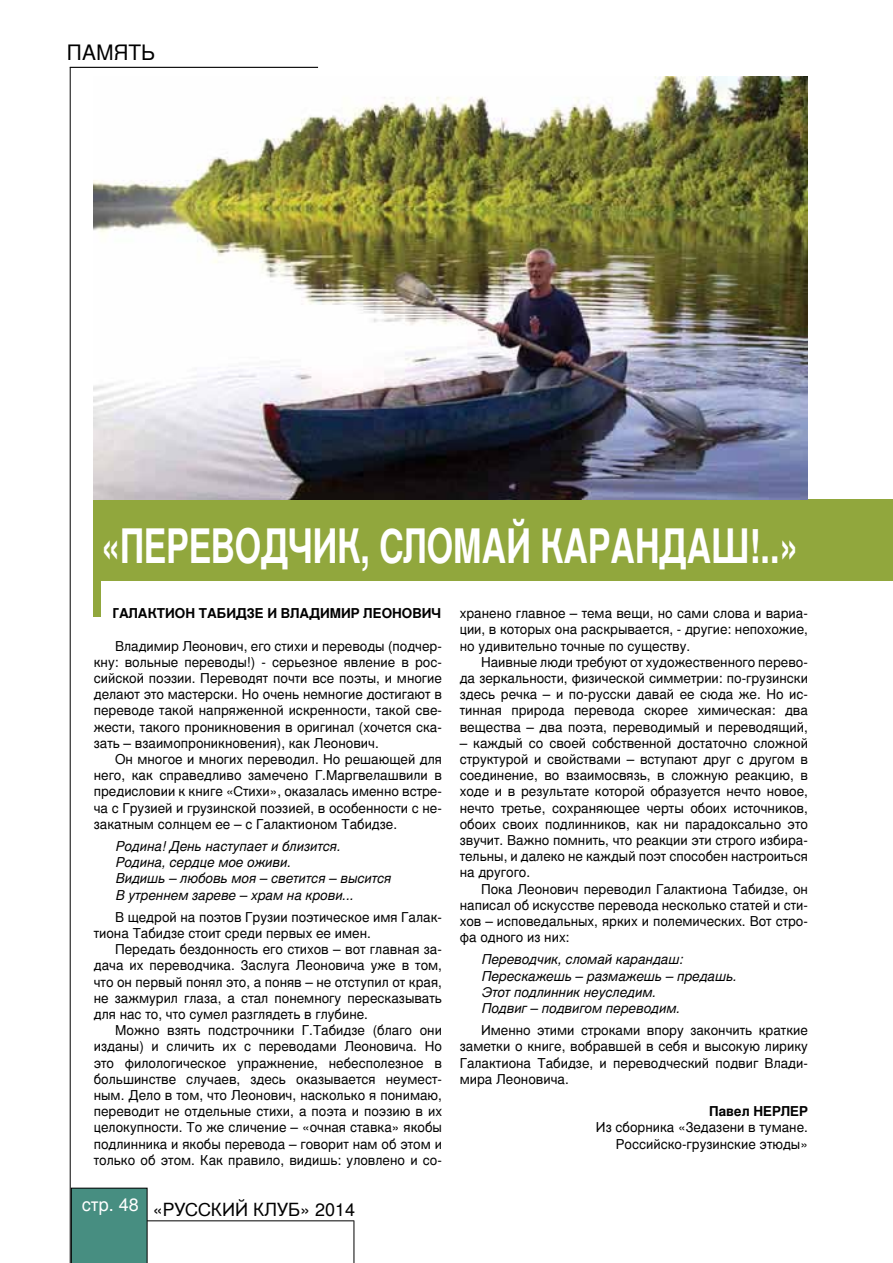
<style>
.page{position:relative;width:893px;height:1263px;background:#fff}
.page>*{position:absolute;margin:0;border:0;box-sizing:border-box;transform-origin:0 0}
.t1{font:700 47.1px "Nimbus San LCY";color:#fff;scale:.72 1}
.t2{font:21.15px "Nimbus San LCY";color:#000}
.t3{font:18px "Nimbus San LCY";color:#000}
.t4{font:13.5px/16.2px "Nimbus San LCY";color:#000;text-align:justify}
.t5{font:italic 13.5px/16.2px "Nimbus San LCY";color:#000}
.t6{font:700 13.5px "Nimbus San LCY";color:#000}
</style>
<div class="page">
<div style="left:94px;top:499px;width:799px;height:81px;background:#91a73d"></div>
<img style="left:94px;top:76px;width:714px;height:424px">
<hr style="left:70px;top:67px;width:1px;height:1196px;background:#000">
<hr style="left:70px;top:67px;width:248px;height:1px;background:#000">
<div style="left:71px;top:1188px;width:76px;height:75px;background:#478e81"></div>
<hr style="left:147px;top:1220px;width:207px;height:1px;background:#000">
<hr style="left:354px;top:1220px;width:1px;height:43px;background:#000">
<div style="left:94px;top:500px;width:7px;height:117px;background:#91a73d"></div>
<h2 class="t2" style="left:67px;top:40px;width:90px">память</h2>
<h1 class="t1" style="left:101px;top:519px;width:59px">«ПЕРЕВ</h1>
<h1 class="t1" style="left:235px;top:519px;width:73px">ОДЧИК</h1>
<h1 class="t1" style="left:360px;top:519px;width:610px">, СЛОМАЙ КАРАНДАШ!..»</h1>
<p class="t6" style="left:113px;top:605px;width:45px">ГАЛАКТИ</p>
<p class="t6" style="left:175px;top:605px;width:53px">ОН ТАБИДЗЕ</p>
<p class="t6" style="left:267px;top:605px;width:53px">ИВЛАДИМИР</p>
<p class="t6" style="left:364px;top:605px;width:59px">ЛЕОНОВИЧ</p>
<p class="t4" style="left:94px;top:637px;width:350px;text-indent:21px">Владимир Леонович, его стихи и переводы (подчер&shy;кну: вольные переводы!) - серьезное явление в рос&shy;сийской поэзии. Переводят почти все поэты, и многие делают это мастерски. Но очень немногие достигают в переводе такой напряженной искренности, такой све&shy;жести, такого проникновения в оригинал (хочется ска&shy;зать – взаимопроникновения), как Леонович.</p>
<p class="t4" style="left:94px;top:751px;width:350px;text-indent:21px">Он многое и многих переводил. Но решающей для него, как справедливо замечено Г.Маргвелашвили в предисловии к книге «Стихи», оказалась именно встре&shy;ча с Грузией и грузинской поэзией, в особенности с не&shy;закатным солнцем ее – с Галактионом Табидзе.</p>
<p class="t5" style="left:115px;top:838px;width:277px">Родина! День наступает и близится.<br>Родина, сердце мое оживи.<br>Видишь – любовь моя – светится – высится В утреннем зареве – храм на крови...</p>
<p class="t4" style="left:94px;top:909px;width:350px;text-indent:21px">В щедрой на поэтов Грузии поэтическое имя Галак&shy;тиона Табидзе стоит среди первых ее имен.</p>
<p class="t4" style="left:94px;top:941px;width:350px;text-indent:21px">П ередать бездонность его стихов – вот главная за&shy;дача их переводчика. Заслуга Леоновича уже в том, что он первый понял это, а поняв – не отступил от края, не зажмурил глаза, а стал понемногу пересказывать для нас то, что сумел разглядеть в глубине.</p>
<p class="t4" style="left:94px;top:1022px;width:350px;text-indent:21px">Можно взять подстрочники Г.Табидзе (благо они изданы) и сличить их с переводами Леоновича. Но это филологическое упражнение, небесполезное в большинстве случаев, здесь оказывается неумест&shy;ным. Дело в том, что Леонович, насколько я понимаю, переводит не отдельные стихи, а поэта и поэзию в их целокупности. То же сличение – «очная ставка» якобы подлинника и якобы перевода – говорит нам об этом и только об этом. Как правило, видишь: уловлено и со-</p>
<h3 class="t3" style="left:82px;top:1199px;width:94px"><sup>стр.</sup> <sup>48</sup> «РУССКИЙ</h3>
<h3 class="t3" style="left:253px;top:1199px;width:13px">КЛУБ</h3>
<h3 class="t3" style="left:300px;top:1199px;width:57px">» 2014</h3>
<p class="t4" style="left:460px;top:605px;width:350px">хранено главное – тема вещи, но сами слова и вариа&shy;ции, в которых она раскрывается, - другие: непохожие, но удивительно точные по существу.</p>
<p class="t4" style="left:460px;top:654px;width:350px;text-indent:21px">Н аивные люди требуют от художественного перево&shy;да зеркальности, физической симметрии: по-грузински здесь речка – и по-русски давай ее сюда же. Н о ис&shy;тинная природа перевода скорее химическая: два вещества – два поэта, переводимый и переводящий,</p>
<p class="t4" style="left:460px;top:735px;width:350px">– каждый со своей собственной достаточно сложной структурой и свойствами – вступают друг с другом в соединение, во взаимосвязь, в сложную реакцию, в ходе и в результате которой образуется нечто новое, нечто третье, сохраняющее черты обоих источников, обоих своих подлинников, как ни парадоксально это звучит. Важно помнить, что реакции эти строго избира&shy;тельны, и далеко не каждый поэт способен настроиться на другого.</p>
<p class="t4" style="left:460px;top:880px;width:350px;text-indent:21px">Пока Леонович переводил Галактиона Табидзе, он написал об искусстве перевода несколько статей и сти&shy;хов – исповедальных, ярких и полемических. Вот стро&shy;фа одного из них:</p>
<p class="t5" style="left:481px;top:951px;width:257px">Переводчик, сломай карандаш:<br>Перескажешь – размажешь – предашь.<br>Этот подлинник неуследим.<br>Подвиг – подвигом переводим.</p>
<p class="t4" style="left:460px;top:1022px;width:350px;text-indent:21px">И менно этими строками впору закончить краткие заметки о книге, вобравшей в себя и высокую лирику Галактиона Табидзе, и переводческий подвиг Влади&shy;мира Леоновича.</p>
<p class="t6" style="left:709px;top:1103px;width:100px">Павел Нерлер</p>
<p class="t4" style="left:596px;top:1119px;width:214px;text-align:right">Из сборника «Зедазени в тумане.<br>Российско-грузинские этюды»</p>
</div>
